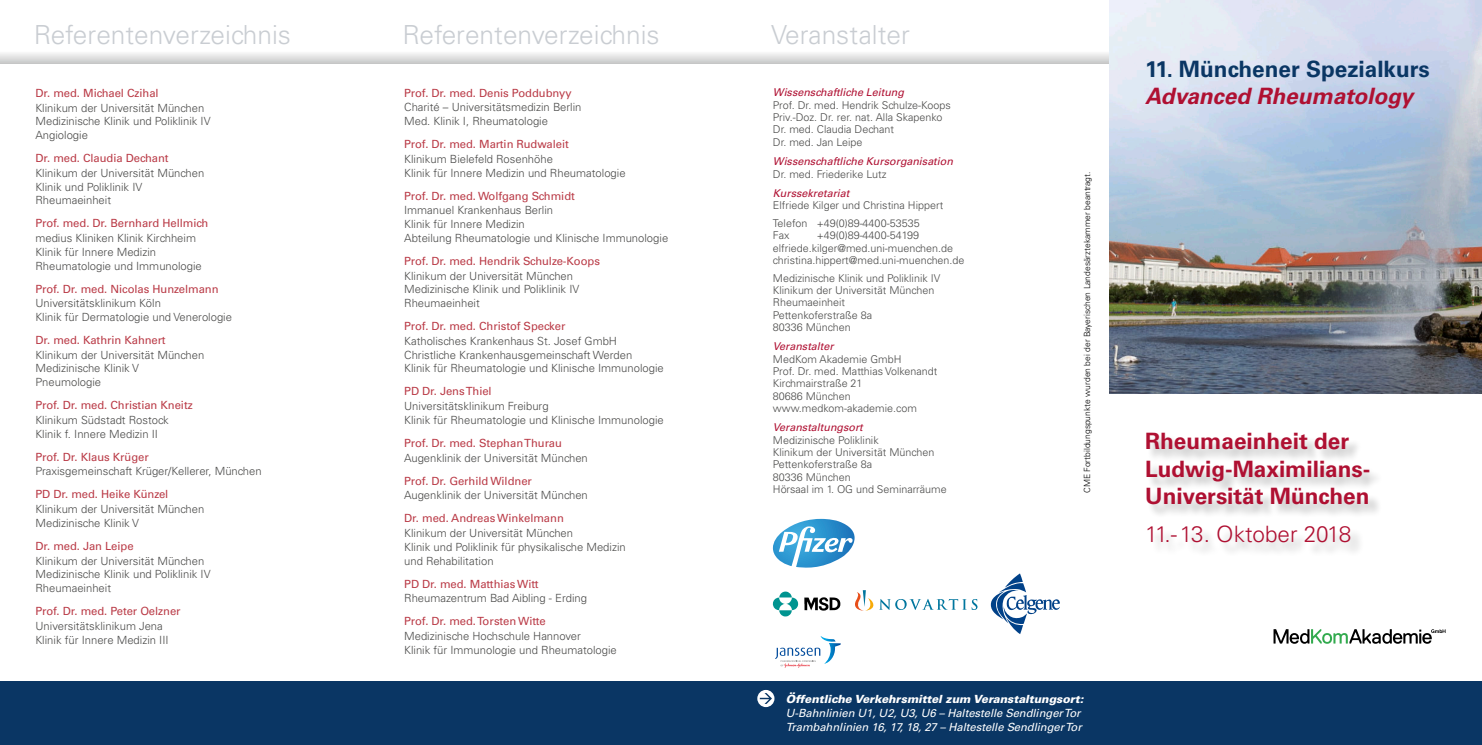
<style>
.page{position:relative;width:1482px;height:745px;background:#fff}
.page>*{position:absolute;margin:0;border:0;box-sizing:border-box;transform-origin:0 0}
.t1{font:300 26.25px "Univers LT Std";color:#c9cdd2}
.t2{font:700 22.5px/27.5px "Univers LT Std";color:#af1032}
.t3{font:700 22.5px "Univers LT Std";color:#0a3664}
.t4{font:italic 700 22.5px "Univers LT Std";color:#af1032}
.t5{font:300 22.5px "Univers LT Std";color:#af1032}
.t6{font:300 11.25px/13.8px "Univers LT Std";color:#494948}
.t7{font:11.25px "Univers LT Std";letter-spacing:-.005em;color:#ba3b47}
.t8{font:italic 11.25px/13.9px "Univers LT Std";letter-spacing:-.005em;color:#fff}
.t9{font:italic 900 11.25px "Univers LT Std";letter-spacing:-.005em;color:#fff}
.t10{font:300 10.75px/12.2px "Univers LT Std";color:#494948}
.t11{font:italic 10.75px "Univers LT Std";color:#af1032}
.t12{font:300 8.5px "Univers LT Std";color:#000}
</style>
<div class="page">
<div style="left:0;top:680px;width:1481px;height:64px;background:#0a3664"></div>
<svg style="left:0;top:53px;width:1109px;height:11px;background:#dcdcdc"></svg>
<svg style="left:757px;top:689px;width:17px;height:17px"></svg>
<img style="left:1109px;top:0;width:372px;height:393px">
<svg style="left:1273px;top:629px;width:172px;height:14px"></svg>
<svg style="left:804px;top:597px;width:36px;height:13px"></svg>
<svg style="left:772px;top:591px;width:26px;height:25px"></svg>
<svg style="left:772px;top:518px;width:82px;height:50px"></svg>
<svg style="left:990px;top:573px;width:69px;height:60px"></svg>
<svg style="left:775px;top:636px;width:65px;height:31px"></svg>
<svg style="left:855px;top:590px;width:122px;height:20px"></svg>
<div style="left:1147px;top:433px;width:236px;height:123px;background:#000;opacity:.25"></div>
<h1 class="t1" style="left:34px;top:19px;width:259px">Referentenverzeichnis</h1>
<h1 class="t1" style="left:402px;top:19px;width:259px">Referentenverzeichnis</h1>
<h1 class="t1" style="left:771px;top:19px;width:140px">Veranstalter</h1>
<p class="t7" style="left:35px;top:86px;width:125px">Dr. med. Michael Czihal</p>
<p class="t6" style="left:35px;top:101px;width:177px">Klinikum der Universität München<br>Medizinische Klinik und Poliklinik IV<br>Angiologie</p>
<p class="t7" style="left:35px;top:151px;width:135px">Dr. med. Claudia Dechant</p>
<p class="t6" style="left:35px;top:166px;width:170px">Klinikum der Universität München<br>Klinik und Poliklinik IV<br>Rheumaeinheit</p>
<p class="t7" style="left:35px;top:216px;width:174px">Prof. med. Dr. Bernhard Hellmich</p>
<p class="t6" style="left:35px;top:231px;width:168px">medius Kliniken Klinik Kirchheim<br>Klinik für Innere Medizin<br>Rheumatologie und Immunologie</p>
<p class="t7" style="left:35px;top:282px;width:185px">Prof. Dr. med. Nicolas Hunzelmann</p>
<p class="t6" style="left:35px;top:296px;width:198px">Universitätsklinikum Köln<br>Klinik für Dermatologie und Venerologie</p>
<p class="t7" style="left:35px;top:333px;width:132px">Dr. med. Kathrin Kahnert</p>
<p class="t6" style="left:35px;top:347px;width:170px">Klinikum der Universität München<br>Medizinische Klinik V<br>Pneumologie</p>
<p class="t7" style="left:35px;top:398px;width:159px">Prof. Dr. med. Christian Kneitz</p>
<p class="t6" style="left:35px;top:413px;width:135px">Klinikum Südstadt Rostock<br>Klinik f. Innere Medizin II</p>
<p class="t7" style="left:35px;top:450px;width:115px">Prof. Dr. Klaus Krüger</p>
<p class="t6" style="left:35px;top:464px;width:228px">Praxisgemeinschaft Krüger/Kellerer, München</p>
<p class="t7" style="left:35px;top:487px;width:134px">PD Dr. med. Heike Künzel</p>
<p class="t6" style="left:35px;top:502px;width:170px">Klinikum der Universität München<br>Medizinische Klinik V</p>
<p class="t7" style="left:35px;top:539px;width:100px">Dr. med. Jan Leipe</p>
<p class="t6" style="left:35px;top:553px;width:177px">Klinikum der Universität München<br>Medizinische Klinik und Poliklinik IV<br>Rheumaeinheit</p>
<p class="t7" style="left:35px;top:604px;width:147px">Prof. Dr. med. Peter Oelzner</p>
<p class="t6" style="left:35px;top:618px;width:135px">Universitätsklinikum Jena<br>Klinik für Innere Medizin III</p>
<p class="t7" style="left:404px;top:86px;width:169px">Prof. Dr. med. Denis Poddubnyy</p>
<p class="t6" style="left:404px;top:100px;width:179px">Charité – Universitätsmedizin Berlin<br>Med. Klinik I, Rheumatologie</p>
<p class="t7" style="left:404px;top:137px;width:166px">Prof. Dr. med. Martin Rudwaleit</p>
<p class="t6" style="left:404px;top:152px;width:223px">Klinikum Bielefeld Rosenhöhe<br>Klinik für Innere Medizin und Rheumatologie</p>
<p class="t7" style="left:404px;top:189px;width:172px">Prof. Dr. med. Wolfgang Schmidt</p>
<p class="t6" style="left:404px;top:203px;width:265px">Immanuel Krankenhaus Berlin<br>Klinik für Innere Medizin<br>Abteilung Rheumatologie und Klinische Immunologie</p>
<p class="t7" style="left:404px;top:254px;width:197px">Prof. Dr. med. Hendrik Schulze-Koops</p>
<p class="t6" style="left:404px;top:268px;width:177px">Klinikum der Universität München<br>Medizinische Klinik und Poliklinik IV<br>Rheumaeinheit</p>
<p class="t7" style="left:404px;top:319px;width:163px">Prof. Dr. med. Christof Specker</p>
<p class="t6" style="left:404px;top:334px;width:261px">Katholisches Krankenhaus St. Josef GmbH<br>Christliche Krankenhausgemeinschaft Werden<br>Klinik für Rheumatologie und Klinische Immunologie</p>
<p class="t7" style="left:404px;top:384px;width:89px">PD Dr. Jens Thiel</p>
<p class="t6" style="left:404px;top:399px;width:261px">Universitätsklinikum Freiburg<br>Klinik für Rheumatologie und Klinische Immunologie</p>
<p class="t7" style="left:404px;top:436px;width:159px">Prof. Dr. med. Stephan Thurau</p>
<p class="t6" style="left:404px;top:450px;width:185px">Augenklinik der Universität München</p>
<p class="t7" style="left:404px;top:473px;width:129px">Prof. Dr. Gerhild Wildner</p>
<p class="t6" style="left:404px;top:488px;width:185px">Augenklinik der Universität München</p>
<p class="t7" style="left:404px;top:511px;width:161px">Dr. med. Andreas Winkelmann</p>
<p class="t6" style="left:404px;top:525px;width:223px">Klinikum der Universität München<br>Klinik und Poliklinik für physikalische Medizin und Rehabilitation</p>
<p class="t7" style="left:404px;top:576px;width:136px">PD Dr. med. Matthias Witt</p>
<p class="t6" style="left:404px;top:591px;width:184px">Rheumazentrum Bad Aibling - Erding</p>
<p class="t7" style="left:404px;top:614px;width:143px">Prof. Dr. med. Torsten Witte</p>
<p class="t6" style="left:404px;top:628px;width:214px">Medizinische Hochschule Hannover<br>Klinik für Immunologie und Rheumatologie</p>
<p class="t11" style="left:772px;top:86px;width:133px">Wissenschaftliche Leitung</p>
<p class="t10" style="left:772px;top:99px;width:179px">Prof. Dr. med. Hendrik Schulze-Koops<br>Priv.-Doz. Dr. rer. nat. Alla Skapenko<br>Dr. med. Claudia Dechant<br>Dr. med. Jan Leipe</p>
<p class="t11" style="left:772px;top:155px;width:182px">Wissenschaftliche Kursorganisation</p>
<p class="t10" style="left:772px;top:167px;width:115px">Dr. med. Friederike Lutz</p>
<p class="t11" style="left:772px;top:187px;width:78px">Kurssekretariat</p>
<p class="t10" style="left:772px;top:196px;width:172px;line-height:17.6px">Elfriede Kilger und Christina Hippert<br>Telefon +49(0)89-4400-53535</p>
<p class="t10" style="left:772px;top:229px;width:18px">Fax</p>
<p class="t10" style="left:772px;top:229px;width:193px;text-indent:44px">+49(0)89-4400-54199 elfriede.kilger@med.uni-muenchen.de christina.hippert@med.uni-muenchen.de</p>
<p class="t10" style="left:772px;top:271px;width:169px">Medizinische Klinik und Poliklinik IV<br>Klinikum der Universität München<br>Rheumaeinheit<br>Pettenkoferstraße 8a<br>80336 München</p>
<p class="t11" style="left:772px;top:340px;width:62px">Veranstalter</p>
<p class="t10" style="left:772px;top:352px;width:166px">MedKom Akademie GmbH<br>Prof. Dr. med. Matthias Volkenandt<br>Kirchmairstraße 21<br>80686 München www.medkom-akademie.com</p>
<p class="t11" style="left:772px;top:421px;width:91px">Veranstaltungsort</p>
<p class="t10" style="left:772px;top:433px;width:175px">Medizinische Poliklinik<br>Klinikum der Universität München<br>Pettenkoferstraße 8a<br>80336 München<br>Hörsaal im 1. OG und Seminarräume</p>
<p class="t12" style="left:1081px;top:492px;width:323px;rotate:-90deg">CME Fortbildungspunkte wurden bei der Bayerischen Landesärztekammer beantragt.</p>
<p class="t9" style="left:785px;top:691px;width:299px">Öffentliche Verkehrsmittel zum Veranstaltungsort:</p>
<p class="t8" style="left:785px;top:706px;width:297px">U-Bahnlinien U1, U2, U3, U6 – Haltestelle Sendlinger Tor<br>Trambahnlinien 16, 17, 18, 27 – Haltestelle Sendlinger Tor</p>
<h2 class="t3" style="left:1144px;top:56px;width:286px">11. Münchener Spezialkurs</h2>
<h2 class="t4" style="left:1144px;top:83px;width:269px">Advanced Rheumatology</h2>
<h2 class="t2" style="left:1144px;top:427px;width:227px">Rheumaeinheit der<br>Ludwig-Maximilians-<br>Universität München</h2>
<h2 class="t5" style="left:1144px;top:520px;width:208px">11.-13. Oktober 2018</h2>
</div>
